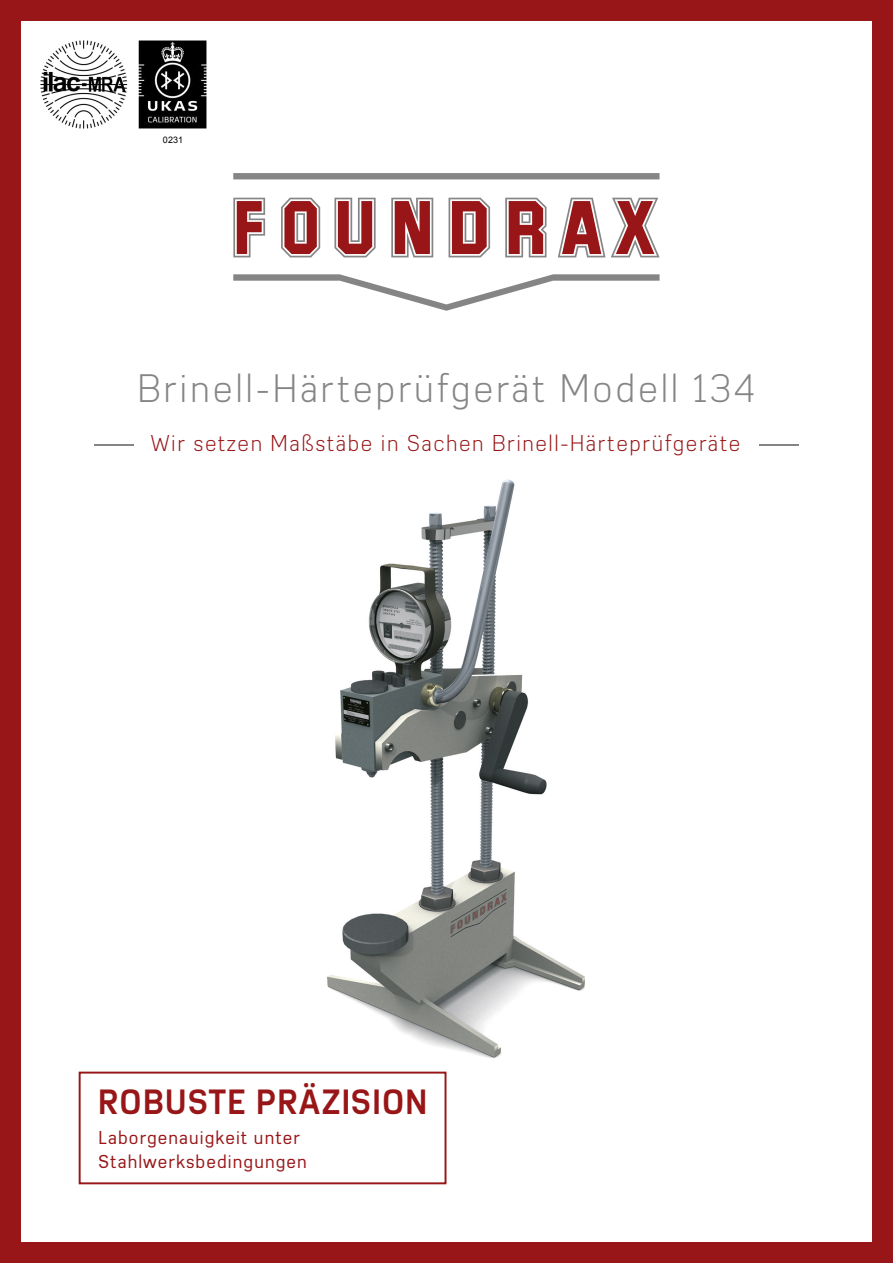
<style>
.page{position:relative;width:893px;height:1263px;background:#981617}
.page>*{position:absolute;margin:0;border:0;box-sizing:border-box;transform-origin:0 0}
.t1{font:300 39px "Azbuka Std";letter-spacing:.07em;color:#868585}
.t2{font:700 34.35px "Azbuka Std";letter-spacing:.045em;color:#981617}
.t3{font:300 22.5px "Azbuka Std";letter-spacing:.07em;color:#981617}
.t4{font:18.3px/24px "Azbuka Std";letter-spacing:.06em;color:#981617}
.t5{font:9px "Arial";color:#000}
.s1{font-weight:700;color:#868585}
</style>
<div class="page">
<div style="left:21px;top:21px;width:851px;height:1221px;background:#fff"></div>
<img style="left:327px;top:479px;width:258px;height:640px">
<div style="left:79px;top:1071px;width:367px;height:113px;background:#fff;border:2px solid #981617"></div>
<svg style="left:233px;top:173px;width:427px;height:138px"></svg>
<img style="left:40px;top:40px;width:167px;height:89px">
<p class="t5" style="left:163px;top:134px;width:22px">0231</p>
<h1 class="t1" style="left:137px;top:366px;width:619px">Brinell-Härteprüfgerät Modell 134</h1>
<p class="t3" style="left:95px;top:430px;width:705px"><span class="s1">–</span> Wir setzen Maßstäbe in Sachen Brinell-Härteprüfgeräte <span class="s1">–</span></p>
<h2 class="t2" style="left:98px;top:1081px;width:331px">ROBUSTE PRÄZISION</h2>
<p class="t4" style="left:99px;top:1125px;width:210px">Laborgenauigkeit unter<br>Stahlwerksbedingungen</p>
</div>
